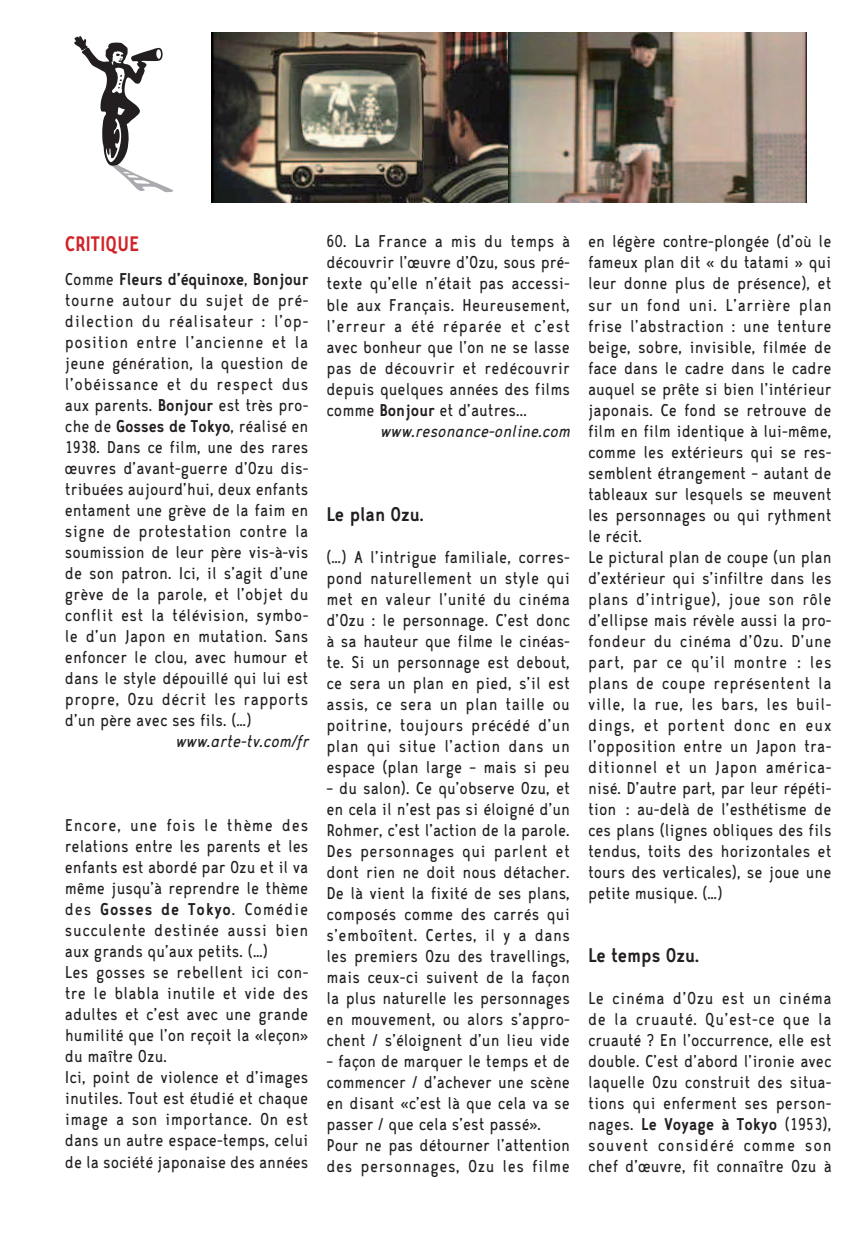
<style>
.page{position:relative;width:851px;height:1234px;background:#fff}
.page>*{position:absolute;margin:0;border:0;box-sizing:border-box;transform-origin:0 0}
.t1{font:700 24px "CA Zaracusa Narrow";color:#d1232a}
.t2{font:700 22.5px "CA Zaracusa Narrow";color:#231f20}
.t3{font:19.5px/21px "CA Zaracusa Narrow";color:#231f20;text-align:justify}
.t4{font:italic 19.5px "CA Zaracusa Narrow";color:#231f20}
.s1{font-weight:700}
</style>
<div class="page">
<svg style="left:74px;top:36px;width:99px;height:156px"></svg>
<img style="left:212px;top:33px;width:594px;height:169px">
<p class="t1" style="left:65px;top:236px;width:76px">CRITIQUE</p>
<p class="t3" style="left:65px;top:271px;width:245px">Comme <span class="s1">Fleurs d’équinoxe</span>, <span class="s1">Bonjour </span>tourne autour du sujet de pré&shy;dilection du réalisateur : l’op&shy;position entre l’ancienne et la jeune génération, la question de l’obéissance et du respect dus aux parents. <span class="s1">Bonjour</span> est très pro&shy;che de <span class="s1">Gosses de Tokyo</span>, réalisé en 1938. Dans ce film, une des rares œuvres d’avant-guerre d’Ozu dis&shy;tribuées aujourd’hui, deux enfants entament une grève de la faim en signe de protestation contre la soumission de leur père vis-à-vis de son patron. Ici, il s’agit d’une grève de la parole, et l’objet du conflit est la télévision, symbo&shy;le d’un Japon en mutation. Sans enfoncer le clou, avec humour et dans le style dépouillé qui lui est propre, Ozu décrit les rapports d’un père avec ses fils. (…)</p>
<p class="t4" style="left:175px;top:735px;width:135px">www.arte-tv.com/fr</p>
<p class="t3" style="left:65px;top:817px;width:245px;text-align:left">Encore, une fois le thème des relations entre les parents et les enfants est abordé par Ozu et il va même jusqu’à reprendre le thème des <span class="s1">Gosses de Tokyo</span>. Comédie succulente destinée aussi bien aux grands qu’aux petits. (…)<br>Les gosses se rebellent ici con&shy;tre le blabla inutile et vide des adultes et c’est avec une grande humilité que l’on reçoit la «leçon» du maître Ozu.<br>Ici, point de violence et d’images inutiles. Tout est étudié et chaque image a son importance. On est dans un autre espace-temps, celui de la société japonaise des années</p>
<p class="t3" style="left:326px;top:233px;width:245px">60. La France a mis du temps à découvrir l’œuvre d’Ozu, sous pré&shy;texte qu’elle n’était pas accessi&shy;ble aux Français. Heureusement, l’erreur a été réparée et c’est avec bonheur que l’on ne se lasse pas de découvrir et redécouvrir depuis quelques années des films comme <span class="s1">Bonjour</span> et d’autres...</p>
<p class="t4" style="left:379px;top:424px;width:192px">www.resonance-online.com</p>
<p class="t2" style="left:326px;top:507px;width:99px">Le plan Ozu.</p>
<p class="t3" style="left:326px;top:548px;width:245px">(…) A l’intrigue familiale, corres&shy;pond naturellement un style qui met en valeur l’unité du cinéma d’Ozu : le personnage. C’est donc à sa hauteur que filme le cinéas&shy;te. Si un personnage est debout, ce sera un plan en pied, s’il est assis, ce sera un plan taille ou poitrine, toujours précédé d’un plan qui situe l’action dans un espace (plan large – mais si peu</p>
<p class="t3" style="left:326px;top:779px;width:245px">– du salon). Ce qu’observe Ozu, et en cela il n’est pas si éloigné d’un Rohmer, c’est l’action de la parole.<br>Des personnages qui parlent et dont rien ne doit nous détacher.<br>De là vient la fixité de ses plans, composés comme des carrés qui s’emboîtent. Certes, il y a dans les premiers Ozu des travellings, mais ceux-ci suivent de la façon la plus naturelle les personnages en mouvement, ou alors s’appro&shy;chent / s’éloignent d’un lieu vide</p>
<p class="t3" style="left:326px;top:1052px;width:245px;text-align:left">– façon de marquer le temps et de commencer / d’achever une scène en disant «c’est là que cela va se passer / que cela s’est passé».<br>Pour ne pas détourner l’attention des personnages, Ozu les filme</p>
<p class="t3" style="left:588px;top:233px;width:245px;text-align:left">en légère contre-plongée (d’où le fameux plan dit « du tatami » qui leur donne plus de présence), et sur un fond uni. L’arrière plan frise l’abstraction : une tenture beige, sobre, invisible, filmée de face dans le cadre dans le cadre auquel se prête si bien l’intérieur japonais. Ce fond se retrouve de film en film identique à lui-même, comme les extérieurs qui se res&shy;semblent étrangement – autant de tableaux sur lesquels se meuvent les personnages ou qui rythment le récit.<br>Le pictural plan de coupe (un plan d’extérieur qui s’infiltre dans les plans d’intrigue), joue son rôle d’ellipse mais révèle aussi la pro&shy;fondeur du cinéma d’Ozu. D’une part, par ce qu’il montre : les plans de coupe représentent la ville, la rue, les bars, les buil&shy;dings, et portent donc en eux l’opposition entre un Japon tra&shy;ditionnel et un Japon américa&shy;nisé. D’autre part, par leur répéti&shy;tion : au-delà de l’esthétisme de ces plans (lignes obliques des fils tendus, toits des horizontales et tours des verticales), se joue une petite musique. (…)</p>
<p class="t2" style="left:588px;top:948px;width:113px">Le temps Ozu.</p>
<p class="t3" style="left:588px;top:989px;width:245px">Le cinéma d’Ozu est un cinéma de la cruauté. Qu’est-ce que la cruauté ? En l’occurrence, elle est double. C’est d’abord l’ironie avec laquelle Ozu construit des situa&shy;tions qui enferment ses person&shy;nages. <span class="s1">Le Voyage à Tokyo</span> (1953), souvent considéré comme son chef d’œuvre, fit connaître Ozu à</p>
</div>
